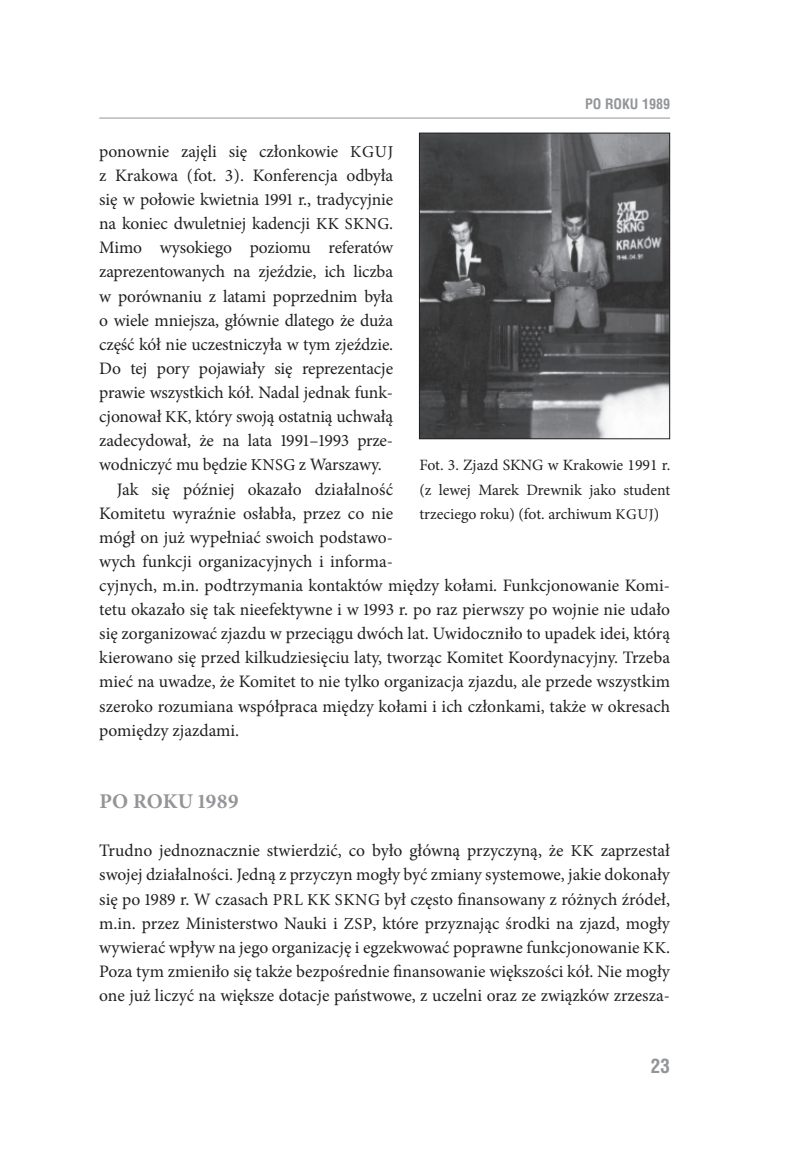
<style>
.page{position:relative;width:809px;height:1166px;background:#fff}
.page>*{position:absolute;margin:0;border:0;box-sizing:border-box;transform-origin:0 0}
.t1{font:700 21px "Minion Pro";color:#939598}
.t2{font:700 19.25px "Switzerland Condensed";color:#939598}
.t3{font:17.5px/24.2px "Minion Pro";letter-spacing:-.005em;color:#231f20;text-align:justify}
.t4{font:15.75px/24.2px "Minion Pro";color:#231f20;text-align:justify}
.t5{font:700 14px "Switzerland Condensed";color:#939598}
.s1{font-size:16.62px}
.s2{font-size:14.88px}
</style>
<div class="page">
<hr style="left:99px;top:118px;width:571px;height:1px;background:#939598">
<img style="left:421px;top:135px;width:247px;height:302px">
<div style="left:419px;top:133px;width:251px;height:306px;border:1px solid #231f20"></div>
<p class="t5" style="left:585px;top:95px;width:86px">PO ROKU 1989</p>
<p class="t3" style="left:99px;top:139px;width:295px">ponownie zajęli się członkowie <span class="s1">KGUJ</span></p>
<p class="t3" style="left:99px;top:163px;width:295px">z Krakowa (fot. 3). Konferencja odbyła</p>
<p class="t3" style="left:99px;top:187px;width:295px">się w połowie kwietnia 1991 r., tradycyjnie</p>
<p class="t3" style="left:99px;top:212px;width:295px">na koniec dwuletniej kadencji <span class="s1">KK SKNG</span>.</p>
<p class="t3" style="left:99px;top:236px;width:295px">Mimo wysokiego poziomu referatów</p>
<p class="t3" style="left:99px;top:260px;width:295px">zaprezentowanych na zjeździe, ich liczba</p>
<p class="t3" style="left:99px;top:284px;width:295px">w porównaniu z latami poprzednim była</p>
<p class="t3" style="left:99px;top:308px;width:295px">o wiele mniejsza, głównie dlatego że duża</p>
<p class="t3" style="left:99px;top:332px;width:295px">część kół nie uczestniczyła w tym zjeździe.</p>
<p class="t3" style="left:99px;top:356px;width:295px">Do tej pory pojawiały się reprezentacje</p>
<p class="t3" style="left:99px;top:380px;width:295px">prawie wszystkich kół. Nadal jednak funk-</p>
<p class="t3" style="left:99px;top:405px;width:295px">cjonował <span class="s1">KK,</span> który swoją ostatnią uchwałą</p>
<p class="t3" style="left:99px;top:429px;width:295px">zadecydował, że na lata 1991–1993 prze-</p>
<p class="t3" style="left:99px;top:453px;width:284px">wodniczyć mu będzie <span class="s1">KNSG</span> z Warszawy.</p>
<p class="t3" style="left:117px;top:477px;width:278px">Jak się później okazało działalność</p>
<p class="t3" style="left:99px;top:501px;width:295px">Komitetu wyraźnie osłabła, przez co nie</p>
<p class="t3" style="left:99px;top:525px;width:295px">mógł on już wypełniać swoich podstawo-</p>
<p class="t3" style="left:99px;top:549px;width:295px">wych funkcji organizacyjnych i informa-</p>
<p class="t3" style="left:99px;top:573px;width:572px">cyjnych, m.in. podtrzymania kontaktów między kołami. Funkcjonowanie Komi-</p>
<p class="t3" style="left:99px;top:597px;width:572px">tetu okazało się tak nieefektywne i w 1993 r. po raz pierwszy po wojnie nie udało</p>
<p class="t3" style="left:99px;top:622px;width:572px">się zorganizować zjazdu w przeciągu dwóch lat. Uwidoczniło to upadek idei, którą</p>
<p class="t3" style="left:99px;top:646px;width:572px">kierowano się przed kilkudziesięciu laty, tworząc Komitet Koordynacyjny. Trzeba</p>
<p class="t3" style="left:99px;top:670px;width:572px">mieć na uwadze, że Komitet to nie tylko organizacja zjazdu, ale przede wszystkim</p>
<p class="t3" style="left:99px;top:694px;width:572px">szeroko rozumiana współpraca między kołami i ich członkami, także w okresach</p>
<p class="t3" style="left:99px;top:718px;width:141px">pomiędzy zjazdami.</p>
<p class="t4" style="left:419px;top:453px;width:252px">Fot. 3. Zjazd SKNG w Krakowie 1991 r. (z lewej Marek Drewnik jako student trzeciego roku) (fot. archiwum <span class="s2">KGUJ</span>)</p>
<p class="t1" style="left:99px;top:786px;width:141px">PO ROKU 1989</p>
<p class="t3" style="left:99px;top:839px;width:572px">Trudno jednoznacznie stwierdzić, co było główną przyczyną, że <span class="s1">KK</span> zaprzestał swojej działalności. Jedną z przyczyn mogły być zmiany systemowe, jakie dokonały się po 1989 r. W czasach <span class="s1">PRL KK SKNG</span> był często finansowany z różnych źródeł, m.in. przez Ministerstwo Nauki i <span class="s1">ZSP</span>, które przyznając środki na zjazd, mogły wywierać wpływ na jego organizację i egzekwować poprawne funkcjonowanie <span class="s1">KK</span>.<br>Poza tym zmieniło się także bezpośrednie finansowanie większości kół. Nie mogły one już liczyć na większe dotacje państwowe, z uczelni oraz ze związków zrzesza-</p>
<p class="t2" style="left:650px;top:1055px;width:21px">23</p>
</div>
